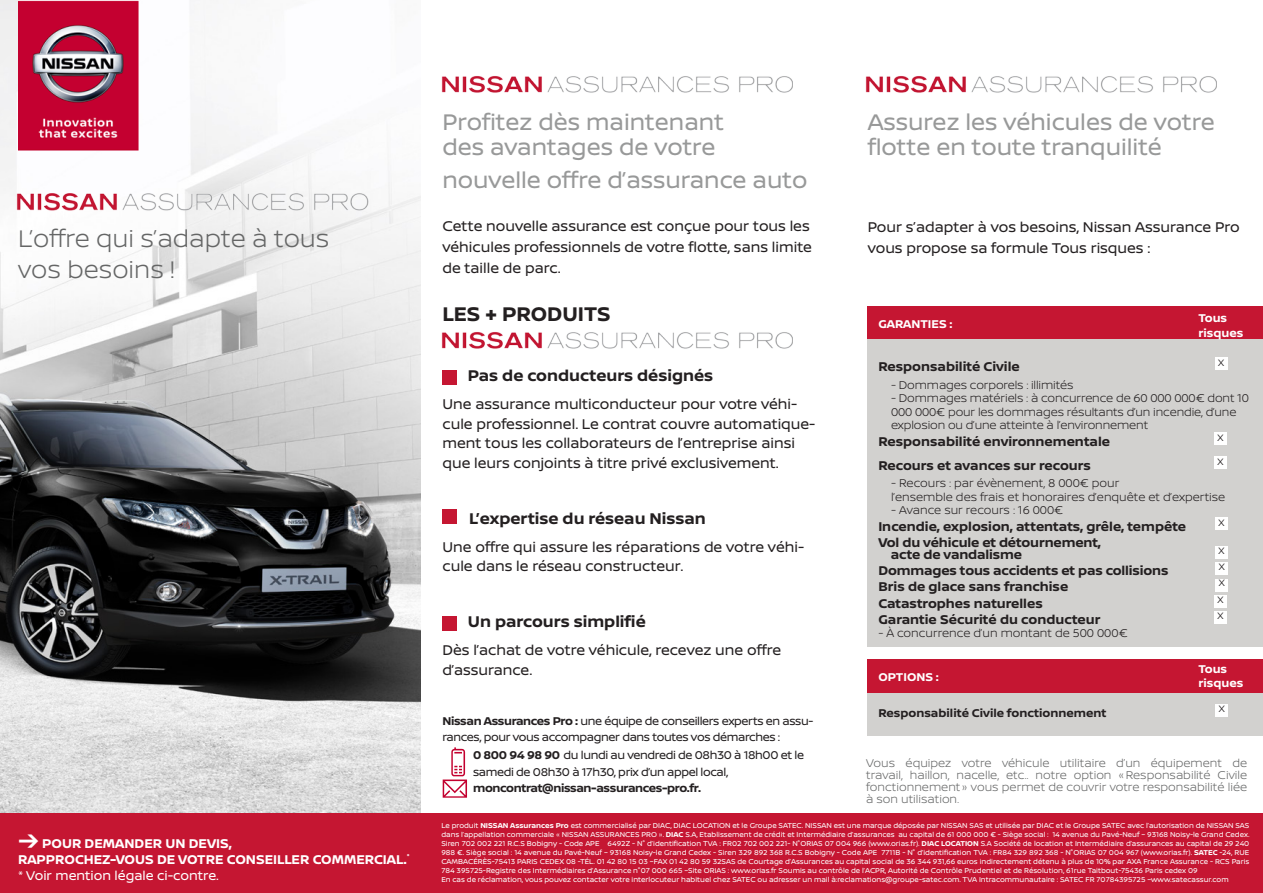
<style>
.page{position:relative;width:1263px;height:893px;background:#fff}
.page>*{position:absolute;margin:0;border:0;box-sizing:border-box;transform-origin:0 0}
.t1{font:300 25.5px "Nissan Brand";color:#656666}
.t2{font:24px/25.5px "Nissan Brand";color:#989999}
.t3{font:700 21px "Nissan Brand";color:#231f20}
.t4{font:700 16.5px "Nissan Brand";color:#231f20}
.t5{font:15px/19.5px "Nissan Brand";color:#231f20}
.t6{font:700 13.5px/12px "Nissan Brand";color:#231f20}
.t7{font:700 13.5px/16.2px "Nissan Brand";color:#fff}
.t8{font:13.5px "Nissan Brand";color:#fff}
.t9{font:300 12px/13.5px "Nissan Brand";letter-spacing:-.01em;color:#231f20}
.t10{font:12px/16.5px "Nissan Brand";letter-spacing:-.03em;color:#231f20}
.t11{font:300 12px/12px "Nissan Brand";color:#656666;text-align:justify}
.t12{font:700 12px "Nissan Brand";color:#fff}
.t13{font:700 12px "Nissan Brand";color:#231f20}
.t14{font:300 expanded 9px "Helvetica Neue LT Pro";color:#231f20}
.t15{font:7.5px/9px "Nissan Brand";color:#fff;text-align:justify}
.s1{font-family:"Renault Life";font-size:24px}
.s2{font-weight:700}
</style>
<div class="page">
<img style="left:0;top:1px;width:421px;height:812px">
<div style="left:0;top:813px;width:1263px;height:80px;background:#c51632"></div>
<img style="left:14px;top:191px;width:354px;height:23px">
<img style="left:18px;top:1px;width:121px;height:149px">
<div style="left:442px;top:370px;width:15px;height:14px;background:#c51632"></div>
<div style="left:442px;top:510px;width:15px;height:14px;background:#c51632"></div>
<div style="left:442px;top:616px;width:15px;height:14px;background:#c51632"></div>
<img style="left:441px;top:76px;width:352px;height:17px">
<img style="left:865px;top:76px;width:352px;height:17px">
<div style="left:868px;top:338px;width:395px;height:308px;background:#d2d1cf"></div>
<div style="left:868px;top:306px;width:395px;height:33px;background:#c51632"></div>
<div style="left:1215px;top:358px;width:12px;height:12px;background:#fff"></div>
<div style="left:1214px;top:432px;width:13px;height:12px;background:#fff"></div>
<div style="left:1215px;top:456px;width:12px;height:12px;background:#fff"></div>
<div style="left:1216px;top:517px;width:12px;height:12px;background:#fff"></div>
<div style="left:1215px;top:547px;width:12px;height:12px;background:#fff"></div>
<div style="left:1216px;top:563px;width:12px;height:12px;background:#fff"></div>
<div style="left:1216px;top:579px;width:12px;height:12px;background:#fff"></div>
<div style="left:1214px;top:595px;width:12px;height:12px;background:#fff"></div>
<div style="left:1214px;top:612px;width:13px;height:12px;background:#fff"></div>
<div style="left:868px;top:683px;width:395px;height:52px;background:#d2d1cf"></div>
<div style="left:868px;top:659px;width:395px;height:33px;background:#c51632"></div>
<div style="left:1216px;top:704px;width:12px;height:12px;background:#fff"></div>
<img style="left:441px;top:332px;width:352px;height:17px">
<svg style="left:443px;top:747px;width:24px;height:51px"></svg>
<p class="t1" style="left:18px;top:220px;width:313px">L’offre qui s’adapte à tous</p>
<p class="t1" style="left:18px;top:251px;width:158px">vos besoins !</p>
<p class="t7" style="left:18px;top:834px;width:393px"><span class="s1">→</span> POUR DEMANDER UN DEVIS,<br>RAPPROCHEZ-VOUS DE VOTRE CONSEILLER COMMERCIAL.<sup>*</sup></p>
<p class="t8" style="left:18px;top:866px;width:202px">* Voir mention légale ci-contre.</p>
<p class="t2" style="left:442px;top:108px;width:283px">Profitez dès maintenant</p>
<p class="t2" style="left:442px;top:133px;width:274px">des avantages de votre</p>
<p class="t2" style="left:442px;top:166px;width:366px">nouvelle offre d’assurance auto</p>
<p class="t5" style="left:442px;top:215px;width:371px;line-height:21px">Cette nouvelle assurance est conçue pour tous les véhicules professionnels de votre flotte, sans limite de taille de parc.</p>
<p class="t3" style="left:442px;top:299px;width:170px">LES + PRODUITS</p>
<p class="t4" style="left:468px;top:364px;width:247px">Pas de conducteurs désignés</p>
<p class="t5" style="left:442px;top:394px;width:374px">Une assurance multiconducteur pour votre véhi&shy;cule professionnel. Le contrat couvre automatique&shy;ment tous les collaborateurs de l’entreprise ainsi que leurs conjoints à titre privé exclusivement.</p>
<p class="t4" style="left:469px;top:506px;width:238px">L’expertise du réseau Nissan</p>
<p class="t5" style="left:442px;top:536px;width:363px">Une offre qui assure les réparations de votre véhi&shy;cule dans le réseau constructeur.</p>
<p class="t4" style="left:468px;top:610px;width:179px">Un parcours simplifié</p>
<p class="t5" style="left:442px;top:640px;width:340px">Dès l’achat de votre véhicule, recevez une offre d’assurance.</p>
<p class="t10" style="left:442px;top:712px;width:372px"><span class="s2">Nissan Assurances Pro :</span> une équipe de conseillers experts en assu&shy;rances, pour vous accompagner dans toutes vos démarches :</p>
<p class="t10" style="left:473px;top:747px;width:332px"><span class="s2">0 800 94 98 90</span> du lundi au vendredi de 08h30 à 18h00 et le samedi de 08h30 à 17h30, prix d’un appel local, <span class="s2">moncontrat@nissan-assurances-pro.fr.</span></p>
<p class="t2" style="left:868px;top:108px;width:349px">Assurez les véhicules de votre flotte en toute tranquilité</p>
<p class="t5" style="left:868px;top:215px;width:374px;line-height:21px">Pour s’adapter à vos besoins, Nissan Assurance Pro vous propose sa formule Tous risques :</p>
<p class="t12" style="left:878px;top:315px;width:76px">GARANTIES :</p>
<p class="t12" style="left:1198px;top:309px;width:30px">Tous</p>
<p class="t12" style="left:1198px;top:324px;width:46px">risques</p>
<p class="t6" style="left:878px;top:360px;width:143px">Responsabilité Civile</p>
<p class="t14" style="left:1218px;top:358px;width:8px">X</p>
<p class="t9" style="left:891px;top:377px;width:184px">- Dommages corporels : illimités</p>
<p class="t9" style="left:891px;top:391px;width:359px">- Dommages matériels : à concurrence de 60 000 000€ dont 10<br>000 000€ pour les dommages résultants d’un incendie, d’une explosion ou d’une atteinte à l’environnement</p>
<p class="t6" style="left:878px;top:434px;width:233px">Responsabilité environnementale</p>
<p class="t14" style="left:1217px;top:432px;width:8px">X</p>
<p class="t6" style="left:878px;top:458px;width:214px">Recours et avances sur recours</p>
<p class="t14" style="left:1217px;top:456px;width:8px">X</p>
<p class="t9" style="left:891px;top:476px;width:336px">- Recours : par évènement, 8 000€ pour<br>l’ensemble des frais et honoraires d’enquête et d’expertise</p>
<p class="t9" style="left:891px;top:503px;width:174px">- Avance sur recours : 16 000€</p>
<p class="t6" style="left:878px;top:519px;width:309px">Incendie, explosion, attentats, grêle, tempête</p>
<p class="t14" style="left:1218px;top:517px;width:8px">X</p>
<p class="t6" style="left:891px;top:536px;width:212px;text-indent:-12px">Vol du véhicule et détournement, acte de vandalisme</p>
<p class="t14" style="left:1218px;top:545px;width:8px">X</p>
<p class="t6" style="left:878px;top:564px;width:292px">Dommages tous accidents et pas collisions</p>
<p class="t14" style="left:1219px;top:562px;width:8px">X</p>
<p class="t6" style="left:878px;top:580px;width:191px">Bris de glace sans franchise</p>
<p class="t14" style="left:1219px;top:578px;width:8px">X</p>
<p class="t6" style="left:878px;top:596px;width:166px">Catastrophes naturelles</p>
<p class="t14" style="left:1217px;top:594px;width:8px">X</p>
<p class="t6" style="left:878px;top:613px;width:224px">Garantie Sécurité du conducteur</p>
<p class="t14" style="left:1217px;top:610px;width:8px">X</p>
<p class="t9" style="left:878px;top:626px;width:251px">- À concurrence d’un montant de 500 000€</p>
<p class="t12" style="left:878px;top:669px;width:62px">OPTIONS :</p>
<p class="t12" style="left:1198px;top:660px;width:30px">Tous</p>
<p class="t12" style="left:1198px;top:675px;width:46px">risques</p>
<p class="t13" style="left:878px;top:704px;width:230px">Responsabilité Civile fonctionnement</p>
<p class="t14" style="left:1219px;top:703px;width:8px">X</p>
<p class="t11" style="left:866px;top:756px;width:382px">Vous équipez votre véhicule utilitaire d’un équipement de travail, haillon, nacelle, etc.. notre option «Responsabilité Civile fonctionnement » vous permet de couvrir votre responsabilité liée à son utilisation.</p>
<p class="t15" style="left:441px;top:820px;width:810px">Le produit <span class="s2">NISSAN Assurances Pro</span> est commercialisé par DIAC, DIAC LOCATION et le Groupe SATEC. NISSAN est une marque déposée par NISSAN SAS et utilisée par DIAC et le Groupe SATEC avec l’autorisation de NISSAN SAS dans l’appellation commerciale « NISSAN ASSURANCES PRO ». <span class="s2">DIAC</span> S.A, Etablissement de crédit et Intermédiaire d’assurances au capital de 61 000 000 € - Siège social : 14 avenue du Pavé-Neuf – 93168 Noisy-le Grand Cedex.<br>Siren 702 002 221 R.C.S Bobigny - Code APE 6492Z - N° d’identification TVA : FR02 702 002 221- N°ORIAS 07 004 966 (www.orias.fr). <span class="s2">DIAC LOCATION</span> S.A Société de location et Intermédiaire d’assurances au capital de 29 240<br>988 €. Siège social : 14 avenue du Pavé-Neuf – 93168 Noisy-le Grand Cedex - Siren 329 892 368 R.C.S Bobigny - Code APE 7711B - N° d’identification TVA : FR84 329 892 368 - N°ORIAS 07 004 967 (www.orias.fr). <span class="s2">SATEC</span> -24, RUE CAMBACÉRÈS-75413 PARIS CEDEX 08 -TÉL. 01 42 80 15 03 –FAX 01 42 80 59 32SAS de Courtage d’Assurances au capital social de 36 344 931,66 euros indirectement détenu à plus de 10% par AXA France Assurance - RCS Paris 784 395725-Registre des Intermédiaires d’Assurance n°07 000 665 –Site ORIAS : www.orias.fr Soumis au contrôle de l’ACPR, Autorité de Contrôle Prudentiel et de Résolution, 61rue Taitbout-75436 Paris cedex 09</p>
<p class="t15" style="left:441px;top:874px;width:789px">En cas de réclamation, vous pouvez contacter votre interlocuteur habituel chez SATEC ou adresser un mail à:reclamations@groupe-satec.com. TVA Intracommunautaire : SATEC FR 70784395725 –www.satecassur.com</p>
</div>
